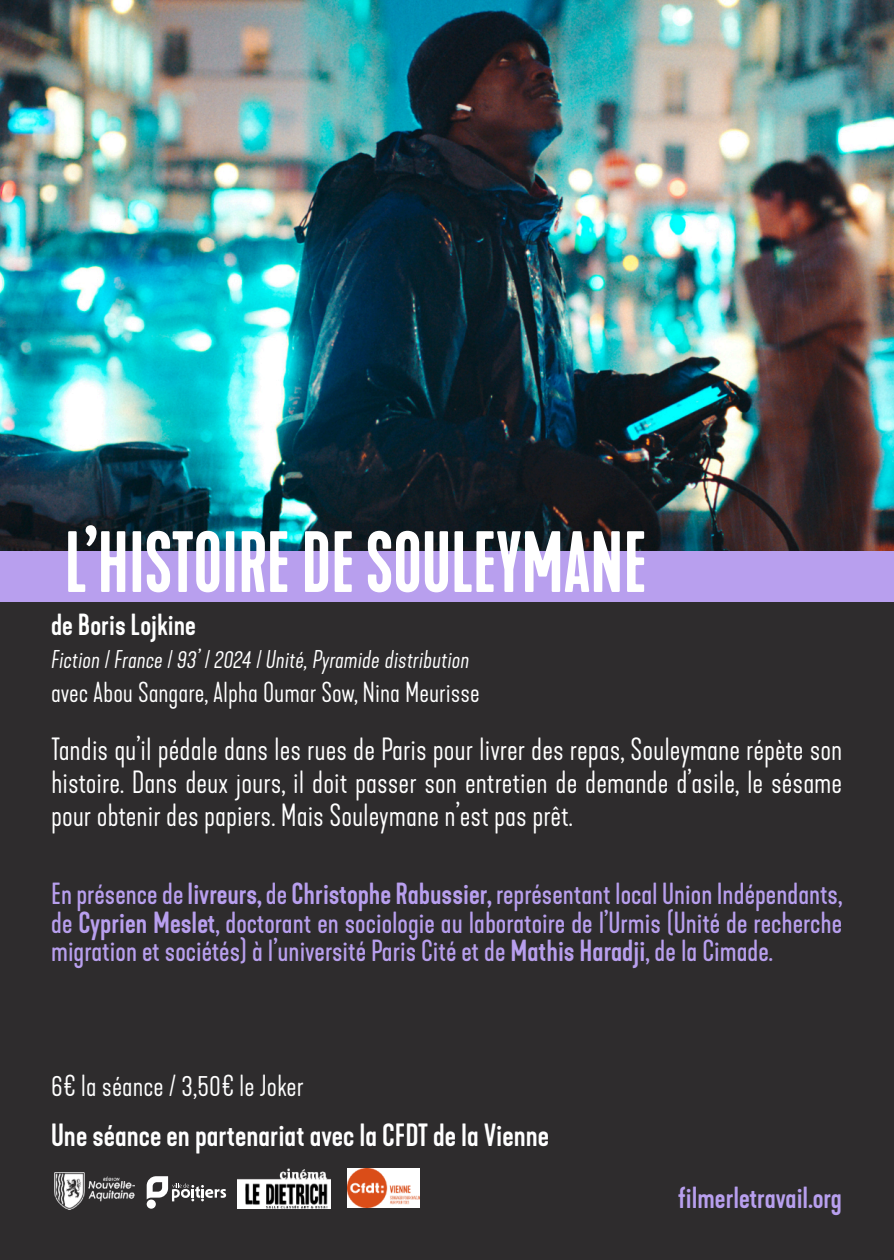
<style>
.page{position:relative;width:894px;height:1260px;background:#fff}
.page>*{position:absolute;margin:0;border:0;box-sizing:border-box;transform-origin:0 0}
.t1{font:500 condensed 81px "Kapra Neue";color:#fff}
.t2{font:300 30px "Kapra Neue";color:#fff}
.t3{font:500 30px "Kapra Neue";color:#fff}
.t4{font:28.5px "Kapra Neue";color:#b89fee}
.t5{font:300 28.5px "Kapra Neue";color:#fff}
.t6{font:500 28.5px "Kapra Neue";color:#b89fee}
.t7{font:500 28.5px "Kapra Neue";color:#fff}
.t8{font:300 27px "Kapra Neue";color:#fff}
.t9{font:italic 300 24px "Kapra Neue";color:#fff}
.s1{font-weight:500}
</style>
<div class="page">
<div style="left:0;top:0;width:894px;height:1259px;background:#2e2c2d"></div>
<img style="left:0;top:0;width:894px;height:551px">
<div style="left:0;top:551px;width:894px;height:51px;background:#b89fee"></div>
<img style="left:238px;top:1168px;width:92px;height:39px">
<img style="left:347px;top:1168px;width:72px;height:39px">
<img style="left:55px;top:1172px;width:79px;height:37px">
<div style="left:147px;top:1199px;width:9px;height:9px;background:#fff;border-radius:50%"></div>
<svg style="left:147px;top:1176px;width:79px;height:25px"></svg>
<p class="t1" style="left:65px;top:529px;width:584px">L’HISTOIRE DE SOULEYMANE</p>
<p class="t7" style="left:51px;top:613px;width:146px">de Boris Lojkine</p>
<p class="t9" style="left:51px;top:650px;width:420px">Fiction / France / 93’ / 2024 / Unité, Pyramide distribution</p>
<p class="t8" style="left:51px;top:681px;width:430px">avec Abou Sangare, Alpha Oumar Sow, Nina Meurisse</p>
<p class="t2" style="left:51px;top:737px;width:792px">Tandis qu’il pédale dans les rues de Paris pour livrer des repas, Souleymane répète son</p>
<p class="t2" style="left:51px;top:770px;width:792px">histoire. Dans deux jours, il doit passer son entretien de demande d’asile, le sésame</p>
<p class="t2" style="left:51px;top:803px;width:523px">pour obtenir des papiers. Mais Souleymane n’est pas prêt.</p>
<p class="t4" style="left:51px;top:882px;width:792px">En présence de<span class="s1">livreurs,</span>de<span class="s1">Christophe Rabussier,</span>représentant local Union Indépendants,</p>
<p class="t4" style="left:51px;top:910px;width:792px">de <span class="s1">Cyprien Meslet</span>, doctorant en sociologie au laboratoire de l’Urmis (Unité de recherche</p>
<p class="t4" style="left:51px;top:939px;width:723px">migration et sociétés) à l’université Paris Cité et de <span class="s1">Mathis Haradji</span>, de la Cimade.</p>
<p class="t5" style="left:51px;top:1074px;width:254px">6€ la séance / 3,50€ le Joker</p>
<p class="t3" style="left:51px;top:1122px;width:499px">Une séance en partenariat avec la CFDT de la Vienne</p>
<p class="t6" style="left:678px;top:1186px;width:165px">filmerletravail.org</p>
</div>
